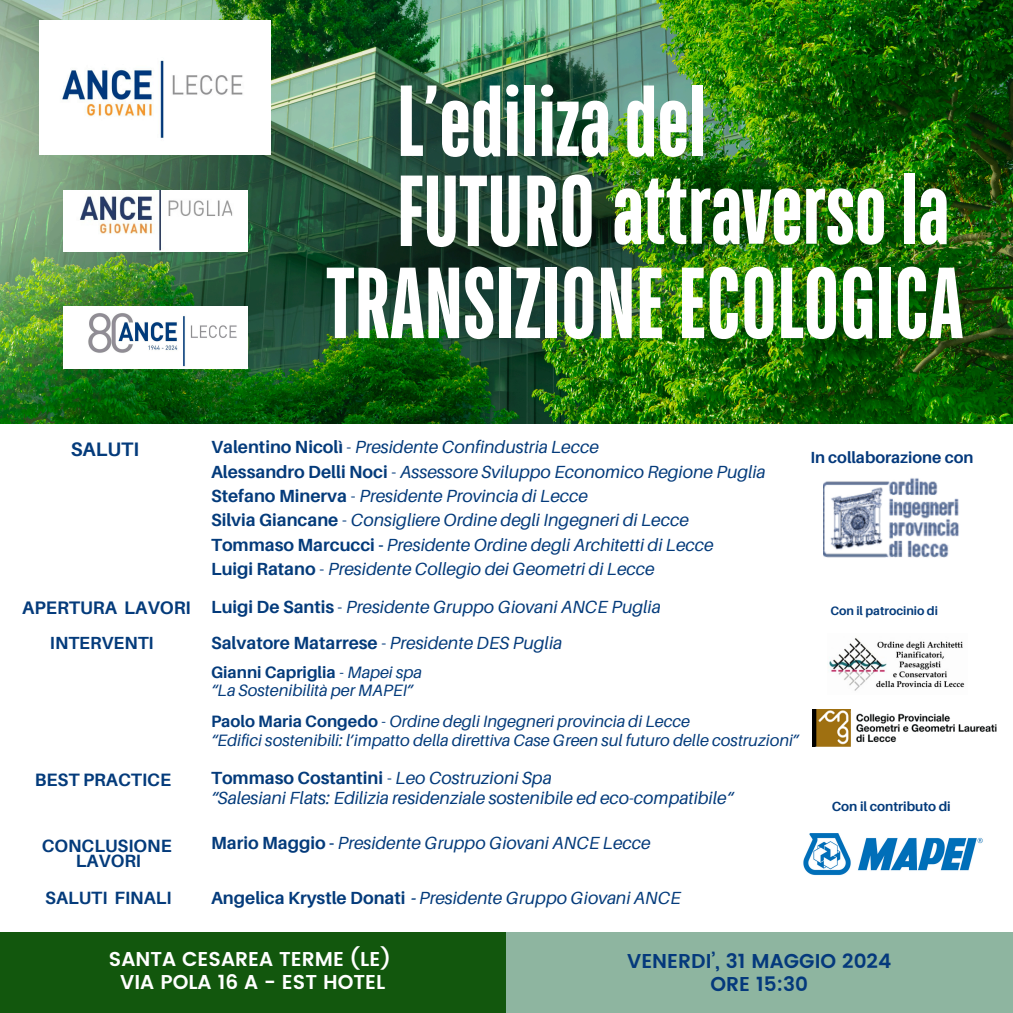
<style>
.page{position:relative;width:1013px;height:1013px;background:#fff}
.page>*{position:absolute;margin:0;border:0;box-sizing:border-box;transform-origin:0 0}
.t1{font:700 100.62px/90px "TT Bluescreens";color:#fff}
.t2{font:600 20px "Poppins";color:#fff}
.t3{font:600 20px "Poppins";color:#04397c}
.t4{font:700 19.5px "Aileron";color:#043b7b}
.t5{font:700 18.12px "Aileron";color:#043b7b}
.t6{font:700 17.88px "Aileron";color:#043b7b}
.t7{font:700 17.75px/15.2px "Aileron";color:#043b7b;text-align:center}
.t8{font:italic 17.62px/20.4px "Aileron";color:#043b7b}
.t9{font:700 17.5px "Aileron";color:#043b7b}
.t10{font:italic 16.5px/18px "Aileron";color:#043b7b}
.t11{font:700 16.12px "Aileron";color:#04397c}
.t12{font:700 13.25px "Aileron";color:#043b7b}
.t13{font:700 12.12px "Aileron";color:#043b7b}
.s1{font-weight:700;font-style:normal}
.s2{font-style:normal}
.s3{font-weight:700}
</style>
<div class="page">
<img style="left:0;top:0;width:1012px;height:423px">
<img style="left:39px;top:21px;width:232px;height:134px">
<img style="left:63px;top:190px;width:184px;height:61px">
<img style="left:63px;top:307px;width:184px;height:62px">
<img style="left:829px;top:638px;width:136px;height:53px">
<img style="left:812px;top:709px;width:185px;height:37px">
<img style="left:823px;top:478px;width:136px;height:80px">
<img style="left:803px;top:833px;width:180px;height:43px">
<div style="left:505px;top:932px;width:507px;height:80px;background:#8eb5a0"></div>
<div style="left:0;top:932px;width:505px;height:80px;background:#12570d"></div>
<h4 class="t4" style="left:71px;top:437px;width:70px">SALUTI</h4>
<p class="t1" style="left:397px;top:81px;width:311px">L’edilizadel<br>FUTURO</p>
<h1 class="t1" style="left:326px;top:167px;width:638px;line-height:94.2px;text-align:right">attraversola<br>TRANSIZIONEECOLOGICA</h1>
<p class="t8" style="left:211px;top:436px;width:389px"><span class="s1">Valentino Nicolì</span> <span class="s2">-</span> Presidente Confindustria Lecce</p>
<h4 class="t8" style="left:211px;top:461px;width:556px"><span class="s1">Alessandro Delli Noci</span> <span class="s2">-</span> Assessore Sviluppo Economico Regione Puglia</h4>
<p class="t8" style="left:211px;top:485px;width:378px"><span class="s1">Stefano Minerva</span> <span class="s2">-</span> Presidente Provincia di Lecce</p>
<p class="t8" style="left:211px;top:509px;width:479px"><span class="s1">Silvia Giancane</span> <span class="s2">-</span> Consigliere Ordine degli Ingegneri di Lecce</p>
<h4 class="t8" style="left:211px;top:534px;width:504px"><span class="s1">Tommaso Marcucci -</span> Presidente Ordine degli Architetti di Lecce</h4>
<h4 class="t8" style="left:211px;top:558px;width:445px"><span class="s1">Luigi Ratano</span> <span class="s2">-</span> Presidente Collegio dei Geometri di Lecce</h4>
<h3 class="t11" style="left:810px;top:447px;width:165px">In collaborazione con</h3>
<p class="t5" style="left:22px;top:596px;width:170px">APERTURA LAVORI</p>
<h4 class="t8" style="left:211px;top:596px;width:451px"><span class="s1">Luigi De Santis</span> <span class="s2">-</span> Presidente Gruppo Giovani ANCE Puglia</h4>
<p class="t9" style="left:50px;top:631px;width:105px">INTERVENTI</p>
<p class="t8" style="left:211px;top:632px;width:352px"><span class="s1">Salvatore Matarrese</span> <span class="s2">-</span> Presidente DES Puglia</p>
<h4 class="t10" style="left:211px;top:662px;width:212px"><span class="s1">Gianni Capriglia</span> <span class="s2">-</span> Mapei spa “La Sostenibilità per MAPEI”</h4>
<h3 class="t10" style="left:211px;top:711px;width:590px;line-height:19.1px"><span class="s1">Paolo Maria Congedo</span> <span class="s2">-</span> Ordine degli Ingegneri provincia di Lecce<br>“Edifici sostenibili: l’impatto della direttiva Case Green sul futuro delle costruzioni”</h3>
<h2 class="t6" style="left:35px;top:768px;width:138px">BEST PRACTICE</h2>
<h4 class="t7" style="left:42px;top:837px;width:131px">CONCLUSIONE<br>LAVORI</h4>
<h2 class="t8" style="left:211px;top:767px;width:524px"><span class="s1">Tommaso Costantini</span> <span class="s2">-</span> Leo Costruzioni Spa<br>“Salesiani Flats: Edilizia residenziale sostenibile ed eco-compatibile“</h2>
<h5 class="t8" style="left:211px;top:832px;width:441px"><span class="s1">Mario Maggio -</span> Presidente Gruppo Giovani ANCE Lecce</h5>
<h2 class="t7" style="left:45px;top:890px;width:128px">SALUTI FINALI</h2>
<h2 class="t8" style="left:211px;top:886px;width:471px"><span class="s1">Angelica Krystle Donati</span> <span class="s3">-</span> Presidente Gruppo Giovani ANCE</h2>
<h2 class="t13" style="left:830px;top:603px;width:109px">Con il patrocinio di</h2>
<h4 class="t12" style="left:831px;top:797px;width:121px">Con il contributo di</h4>
<h4 class="t2" style="left:109px;top:947px;width:283px">SANTA CESAREA TERME (LE)</h4>
<h4 class="t2" style="left:120px;top:970px;width:266px">VIA POLA 16 A - EST HOTEL</h4>
<h4 class="t3" style="left:627px;top:949px;width:265px">VENERDI’, 31 MAGGIO 2024</h4>
<h4 class="t3" style="left:710px;top:972px;width:99px">ORE 15:30</h4>
</div>
